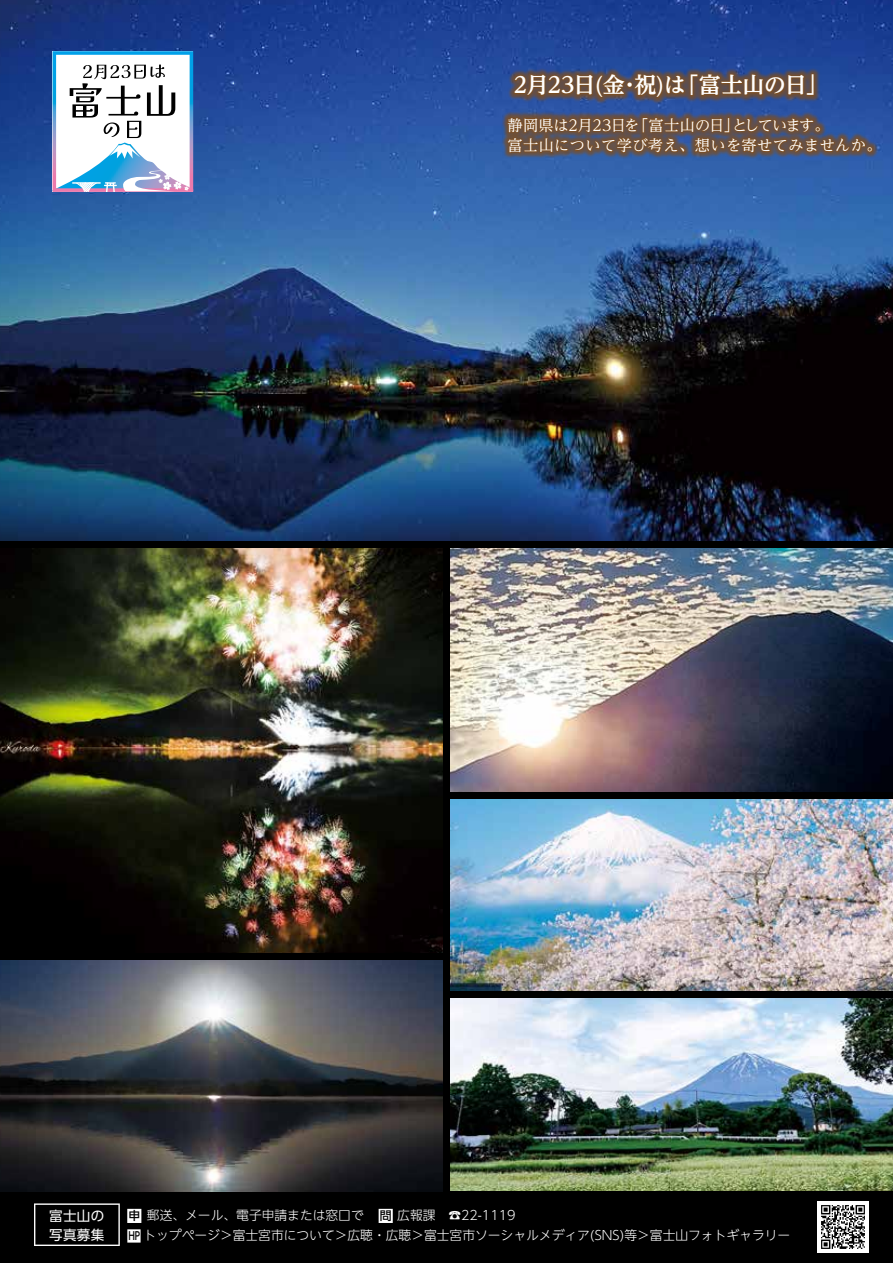
<style>
.page{position:relative;width:893px;height:1263px;background:#000}
.page>*{position:absolute;margin:0;border:0;box-sizing:border-box;transform-origin:0 0}
.t1{font:700 21.9px "UD Reimin Pro";letter-spacing:-.145em;color:#fff}
.t2{font:15.3px/20.2px "UD Reimin Pro";letter-spacing:.025em;color:#fff}
.t3{font:13.5px/18.8px "UD Shin Go Pro";letter-spacing:.025em;color:#fff}
.t4{font:300 12.75px "UD Shin Go NT Pro";color:#fff}
.s1{font-weight:500;font-size:11.85px}
.s2{font-weight:500;font-size:11.85px;color:#000}
.s3{font-weight:500;font-size:11.1px}
.s4{font-weight:500;font-size:11.1px;color:#000}
</style>
<div class="page">
<img style="left:0;top:549px;width:442px;height:403px">
<img style="left:0;top:961px;width:442px;height:230px">
<img style="left:451px;top:548px;width:442px;height:243px">
<img style="left:451px;top:799px;width:442px;height:192px">
<img style="left:451px;top:999px;width:442px;height:192px">
<img style="left:0;top:0;width:893px;height:540px">
<svg style="left:34px;top:1203px;width:86px;height:43px"></svg>
<div style="left:127px;top:1209px;width:14px;height:14px;border:4px solid #fff"></div>
<div style="left:379px;top:1209px;width:14px;height:14px;border:4px solid #fff"></div>
<div style="left:127px;top:1229px;width:14px;height:13px;border:4px solid #fff"></div>
<img style="left:818px;top:1202px;width:51px;height:51px">
<img style="left:503px;top:133px;width:383px;height:29px">
<img style="left:505px;top:66px;width:327px;height:3px">
<img style="left:505px;top:69px;width:327px;height:38px">
<svg style="left:506px;top:72px;width:367px;height:85px;background:#57505a"></svg>
<svg style="left:53px;top:51px;width:140px;height:141px;background:#cad8e3"></svg>
<h1 class="t1" style="left:509px;top:67px;width:320px">２月２３日(金・祝)は「富士山の日」</h1>
<p class="t2" style="left:507px;top:115px;width:376px">静岡県は2月23日を「富士山の日」としています。<br>富士山について学び考え、想いを寄せてみませんか。</p>
<p class="t3" style="left:49px;top:1206px;width:57px">富士山の写真募集</p>
<p class="t4" style="left:128px;top:1205px;width:389px"><span class="s1">■</span><span class="s2">申</span>郵送、メール、電子申請または窓口で <span class="s2">問</span><span class="s1">■</span> 広報課　☎22-1119</p>
<p class="t4" style="left:128px;top:1225px;width:663px"><span class="s3">■</span><span class="s4">HP</span> トップページ＞富士宮市について＞広聴・広聴＞富士宮市ソーシャルメディア(SNS)等＞富士山フォトギャラリー</p>
</div>
